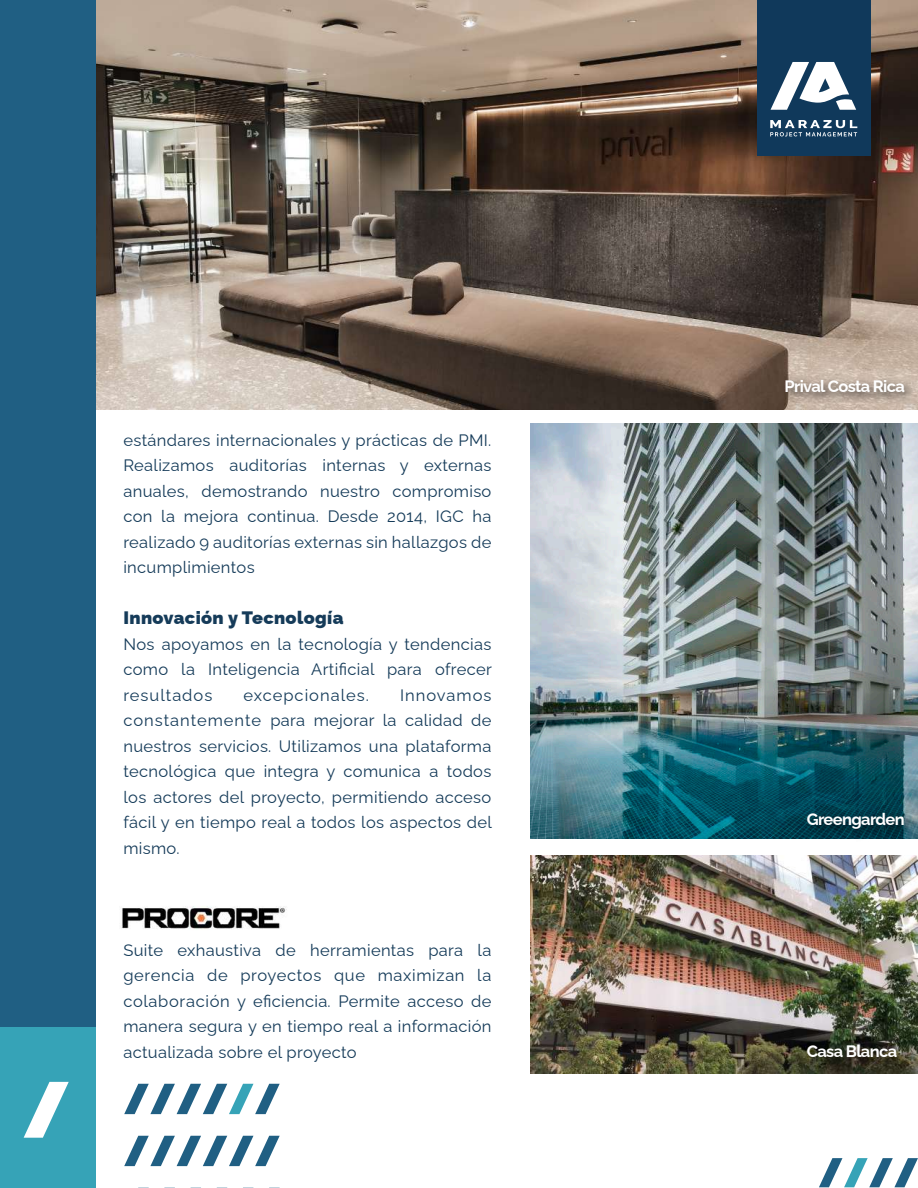
<style>
.page{position:relative;width:918px;height:1188px;background:#fff}
.page>*{position:absolute;margin:0;border:0;box-sizing:border-box;transform-origin:0 0}
.t1{font:900 18px "Raleway";letter-spacing:.02em;color:#153b59}
.t2{font:16.5px/25.5px "Raleway";letter-spacing:.02em;color:#153b59;text-align:justify}
.t3{font:700 16.5px "Raleway";letter-spacing:-.04em;color:#fff}
.t4{font:16.5px "Raleway";letter-spacing:.06em;color:#153b59}
</style>
<div class="page">
<img style="left:531px;top:423px;width:387px;height:415px">
<img style="left:95px;top:0;width:823px;height:409px">
<img style="left:776px;top:369px;width:142px;height:41px">
<div style="left:757px;top:0;width:114px;height:156px;background:#10395b"></div>
<svg style="left:771px;top:62px;width:85px;height:48px"></svg>
<svg style="left:770px;top:120px;width:87px;height:16px"></svg>
<img style="left:121px;top:906px;width:166px;height:23px">
<div style="left:0;top:0;width:95px;height:1151px;background:#205f83"></div>
<div style="left:0;top:1028px;width:95px;height:160px;background:#36a3b7"></div>
<svg style="left:24px;top:1082px;width:45px;height:56px"></svg>
<svg style="left:819px;top:1158px;width:99px;height:29px"></svg>
<svg style="left:138px;top:1187px;width:142px;height:1px"></svg>
<svg style="left:124px;top:1136px;width:156px;height:30px"></svg>
<svg style="left:124px;top:1084px;width:156px;height:30px"></svg>
<img style="left:531px;top:855px;width:387px;height:218px">
<img style="left:798px;top:802px;width:120px;height:37px">
<img style="left:798px;top:1034px;width:116px;height:40px">
<p class="t2" style="left:123px;top:426px;width:370px">estándares internacionales y prácticas de PMI.<br>Realizamos auditorías internas y externas anuales, demostrando nuestro compromiso con la mejora continua. Desde 2014, IGC ha realizado 9 auditorías externas sin hallazgos de incumplimientos</p>
<p class="t1" style="left:123px;top:604px;width:222px">Innovación y Tecnología</p>
<p class="t2" style="left:123px;top:630px;width:370px">Nos apoyamos en la tecnología y tendencias como la Inteligencia Artificial para ofrecer resultados</p>
<p class="t4" style="left:244px;top:682px;width:127px">excepcionales.</p>
<p class="t2" style="left:123px;top:680px;width:370px;text-indent:277px">Innovamos constantemente para mejorar la calidad de nuestros servicios. Utilizamos una plataforma tecnológica que integra y comunica a todos los actores del proyecto, permitiendo acceso fácil y en tiempo real a todos los aspectos del mismo.</p>
<p class="t2" style="left:123px;top:935px;width:370px">Suite exhaustiva de herramientas para la gerencia de proyectos que maximizan la colaboración y eficiencia. Permite acceso de manera segura y en tiempo real a información actualizada sobre el proyecto</p>
<p class="t3" style="left:784px;top:373px;width:122px">Prival Costa Rica</p>
<p class="t3" style="left:807px;top:806px;width:100px">Greengarden</p>
<p class="t3" style="left:807px;top:1039px;width:92px">Casa Blanca</p>
</div>
